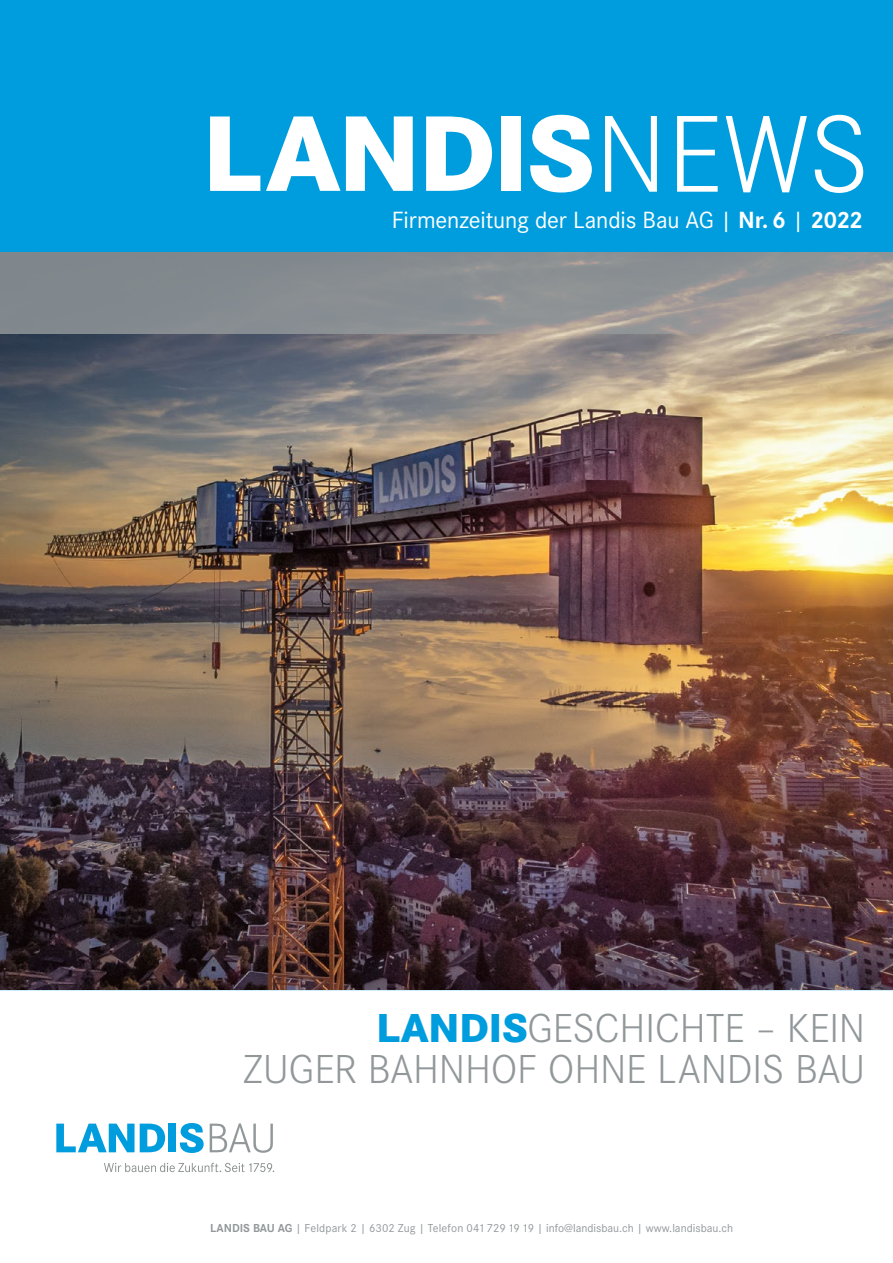
<style>
.page{position:relative;width:893px;height:1263px;background:#fff}
.page>*{position:absolute;margin:0;border:0;box-sizing:border-box;transform-origin:0 0}
.t1{font:300 42px/40.5px "Corporate S Pro";letter-spacing:-.005em;color:#92989a;text-align:right}
.t2{font:24.3px "Corporate S Pro";letter-spacing:-.005em;color:#fff}
.t3{font:12px "Corporate S Pro";color:#92989a}
.s1{font-weight:700}
.s2{font-weight:800;color:#009dde}
</style>
<div class="page">
<img style="left:0;top:333px;width:893px;height:657px">
<svg style="left:104px;top:1163px;width:170px;height:9px"></svg>
<svg style="left:210px;top:1123px;width:63px;height:30px"></svg>
<div style="left:169px;top:1123px;width:7px;height:29px;background:#009dde"></div>
<svg style="left:180px;top:1123px;width:24px;height:30px"></svg>
<svg style="left:56px;top:1123px;width:109px;height:29px"></svg>
<div style="left:0;top:0;width:893px;height:252px;background:#009dde"></div>
<svg style="left:266px;top:116px;width:74px;height:75px"></svg>
<svg style="left:346px;top:116px;width:67px;height:75px"></svg>
<svg style="left:426px;top:116px;width:66px;height:75px"></svg>
<div style="left:501px;top:116px;width:20px;height:75px;background:#fff"></div>
<svg style="left:530px;top:115px;width:62px;height:78px"></svg>
<svg style="left:210px;top:116px;width:50px;height:75px"></svg>
<svg style="left:605px;top:115px;width:258px;height:78px"></svg>
<svg style="left:0;top:252px;width:893px;height:81px;background:#8f9192"></svg>
<h2 class="t2" style="left:392px;top:202px;width:473px">Firmenzeitung der Landis Bau AG | <span class="s1">Nr. 6</span> | <span class="s1">2022</span></h2>
<h1 class="t1" style="left:243px;top:1005px;width:624px"><span class="s2">LANDIS</span>GESCHICHTE – KEIN<br>ZUGER BAHNHOF OHNE LANDIS BAU</h1>
<p class="t3" style="left:210px;top:1219px;width:525px"><span class="s1">LANDIS BAU AG</span> | Feldpark 2 | 6302 Zug | Telefon 041 729 19 19 | info@landisbau.ch | www.landisbau.ch</p>
</div>
